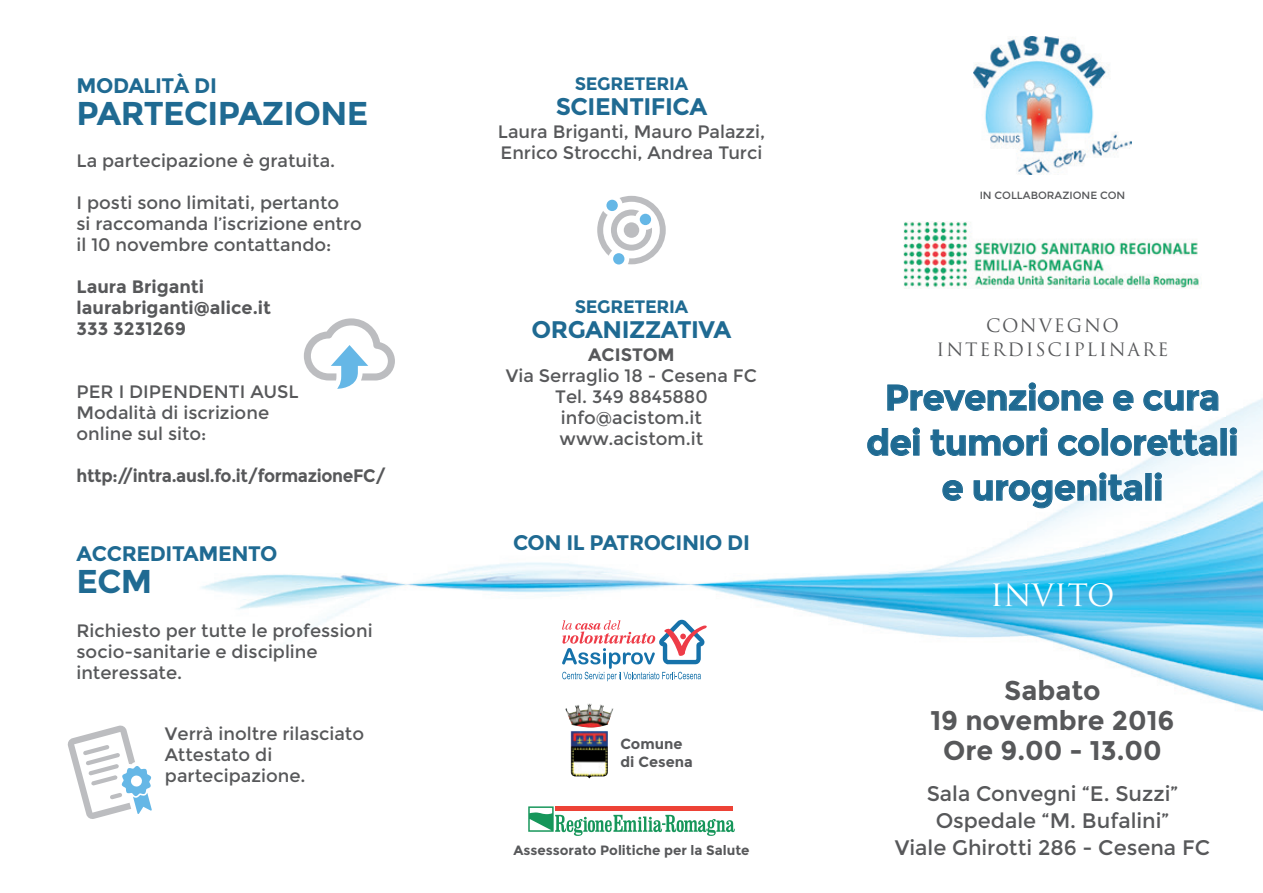
<style>
.page{position:relative;width:1263px;height:893px;background:#fff}
.page>*{position:absolute;margin:0;border:0;box-sizing:border-box;transform-origin:0 0}
.t1{font:700 36px/45px "Montserrat";letter-spacing:-.02em;color:#1f6a92;text-align:center}
.t2{font:700 33px "Montserrat";letter-spacing:-.02em;color:#1f6a92}
.t3{font:30px "Trajan Pro";color:#fff}
.t4{font:700 27px/30px "Montserrat";color:#57585a;text-align:center}
.t5{font:700 24px "Montserrat";letter-spacing:-.02em;color:#1f6a92}
.t6{font:21px/27px "Montserrat";color:#57585a;text-align:center}
.t7{font:700 21px "Montserrat";letter-spacing:-.02em;color:#1f6a92}
.t8{font:18px/21px "Montserrat";color:#57585a}
.t9{font:700 18px/21px "Montserrat";color:#57585a}
.t10{font:700 18px "Montserrat";color:#57585a;scale:.95 1}
.t11{font:18px/24px "Trajan Pro";letter-spacing:.1em;color:#57585a;text-align:center}
.t12{font:700 18px "Montserrat";letter-spacing:-.02em;color:#1f6a92}
.t13{font:700 14.55px/17.9px "Montserrat";color:#57585a}
.t14{font:700 13.5px "Montserrat";color:#57585a}
.t15{font:10.5px "Montserrat";color:#57585a}
</style>
<div class="page">
<img style="left:904px;top:221px;width:295px;height:67px">
<img style="left:201px;top:395px;width:1062px;height:316px">
<img style="left:973px;top:37px;width:159px;height:138px">
<svg style="left:887px;top:382px;width:216px;height:29px"></svg>
<svg style="left:1113px;top:390px;width:20px;height:21px"></svg>
<svg style="left:1143px;top:390px;width:75px;height:21px"></svg>
<svg style="left:867px;top:427px;width:53px;height:29px"></svg>
<svg style="left:930px;top:427px;width:117px;height:29px"></svg>
<svg style="left:1058px;top:435px;width:41px;height:21px"></svg>
<div style="left:1102px;top:428px;width:6px;height:27px;border:1px solid #1f6a92"></div>
<svg style="left:1110px;top:429px;width:107px;height:27px"></svg>
<svg style="left:1230px;top:427px;width:7px;height:29px"></svg>
<svg style="left:942px;top:480px;width:21px;height:21px"></svg>
<svg style="left:973px;top:472px;width:169px;height:36px"></svg>
<svg style="left:1154px;top:472px;width:8px;height:29px"></svg>
<svg style="left:562px;top:620px;width:145px;height:61px"></svg>
<img style="left:565px;top:703px;width:48px;height:76px">
<svg style="left:67px;top:725px;width:85px;height:94px"></svg>
<svg style="left:304px;top:318px;width:91px;height:71px"></svg>
<svg style="left:597px;top:196px;width:69px;height:68px"></svg>
<div style="left:606px;top:200px;width:12px;height:11px;background:#65b7e6;border-radius:50%"></div>
<div style="left:640px;top:214px;width:11px;height:11px;background:#65b7e6;border-radius:50%"></div>
<div style="left:624px;top:222px;width:15px;height:16px;background:#bcbdc0;border-radius:50%"></div>
<div style="left:613px;top:253px;width:11px;height:11px;background:#65b7e6;border-radius:50%"></div>
<svg style="left:528px;top:806px;width:207px;height:30px"></svg>
<p class="t7" style="left:77px;top:73px;width:142px">Modalità di</p>
<h2 class="t2" style="left:77px;top:94px;width:293px">partecipazione</h2>
<p class="t8" style="left:77px;top:151px;width:260px">La partecipazione è gratuita.</p>
<p class="t8" style="left:77px;top:193px;width:287px">I posti sono limitati, pertanto<br>si raccomanda l’iscrizione entro il 10 novembre contattando:</p>
<p class="t9" style="left:77px;top:276px;width:196px">Laura Briganti laurabriganti@alice.it<br>333 3231269</p>
<p class="t8" style="left:77px;top:382px;width:212px">Per i dipendenti Ausl<br>Modalità di iscrizione online sul sito:</p>
<p class="t10" style="left:77px;top:465px;width:327px">http://intra.ausl.fo.it/formazioneFC/</p>
<p class="t7" style="left:77px;top:541px;width:202px">Accreditam ento</p>
<h2 class="t2" style="left:77px;top:562px;width:77px">EC M</h2>
<p class="t8" style="left:77px;top:621px;width:298px">Richiesto per tutte le professioni socio-sanitarie e discipline interessate.</p>
<p class="t8" style="left:165px;top:723px;width:201px">Verrà inoltre rilasciato<br>Attestato di partecipazione.</p>
<p class="t12" style="left:575px;top:73px;width:115px">Segreteria</p>
<h3 class="t5" style="left:556px;top:92px;width:153px">Scientifica</h3>
<p class="t8" style="left:498px;top:121px;width:269px">Laura Briganti, Mauro Palazzi,<br>Enrico Strocchi, Andrea Turci</p>
<p class="t12" style="left:575px;top:295px;width:115px">Segreteria</p>
<h3 class="t5" style="left:531px;top:315px;width:16px">ORGANIZZATI</h3>
<h3 class="t5" style="left:698px;top:315px;width:34px">VA</h3>
<p class="t9" style="left:588px;top:344px;width:88px">ACISTOM</p>
<p class="t8" style="left:506px;top:365px;width:253px;text-align:center">Via Serraglio 18 - Cesena FC<br>Tel. 349 8845880 info@acistom.it www.acistom.it</p>
<p class="t7" style="left:513px;top:530px;width:17px">CON</p>
<p class="t7" style="left:566px;top:530px;width:38px">IL PATROCINIO</p>
<p class="t7" style="left:727px;top:530px;width:11px">DI</p>
<p class="t13" style="left:621px;top:735px;width:74px">Comune di Cesena</p>
<p class="t14" style="left:513px;top:842px;width:238px">Assessorato Politiche per la Salute</p>
<p class="t15" style="left:980px;top:189px;width:39px">In collab</p>
<p class="t15" style="left:1038px;top:189px;width:89px">orazione con</p>
<p class="t11" style="left:936px;top:314px;width:233px">CONVEGNO<br>INTERDISCIPLINARE</p>
<h1 class="t1" style="left:866px;top:375px;width:374px">Prevenzione e cura dei tumori colorettali e urogenitali</h1>
<h3 class="t3" style="left:990px;top:576px;width:126px">I NVITO</h3>
<h3 class="t4" style="left:930px;top:675px;width:246px">Sabato<br>19 novembre 2016<br>Ore 9.00 - 13.00</h3>
<p class="t6" style="left:895px;top:780px;width:317px">Sala Convegni “E. Suzzi”<br>Ospedale “M. Bufalini”<br>Viale Ghirotti 286 - Cesena FC</p>
</div>
